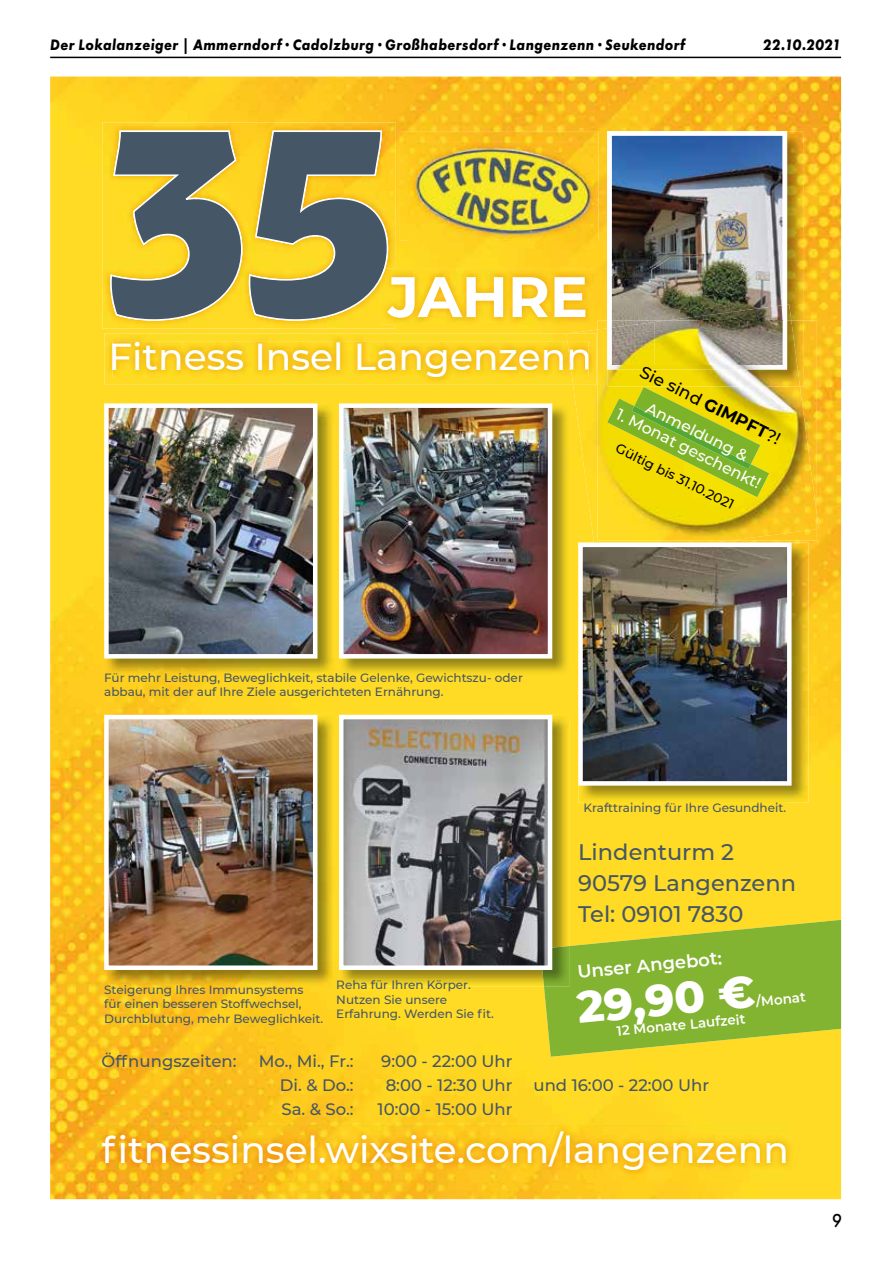
<style>
.page{position:relative;width:893px;height:1263px;background:#fff}
.page>*{position:absolute;margin:0;border:0;box-sizing:border-box;transform-origin:0 0}
.t1{font:700 57px "Montserrat";color:#fff}
.t2{font:800 45px "Montserrat";color:#fff}
.t3{font:500 37.5px "Montserrat";color:#fff}
.t4{font:500 22.5px/31.2px "Montserrat";color:#455666}
.t5{font:500 19.5px "Futura PT";color:#000;scale:.9 1}
.t6{font:600 18px "Montserrat";color:#fff}
.t7{font:500 17.1px "Montserrat";color:#000}
.t8{font:500 16.5px "Montserrat";color:#455666}
.t9{font:500 15.9px "Montserrat";color:#fff}
.t10{font:italic 700 15.75px "Futura PT";letter-spacing:.025em;color:#000;scale:.9 1}
.t11{font:600 13.5px "Montserrat";color:#fff}
.t12{font:500 13.35px "Montserrat";color:#000}
.t13{font:500 12px/14.4px "Montserrat";color:#455666}
.s1{font-weight:700}
</style>
<div class="page">
<hr style="left:50px;top:57px;width:791px;height:1px;background:#000">
<img style="left:50px;top:77px;width:791px;height:1122px">
<img style="left:544px;top:920px;width:297px;height:137px">
<img style="left:409px;top:240px;width:189px;height:2px">
<img style="left:400px;top:132px;width:198px;height:108px">
<img style="left:339px;top:403px;width:230px;height:272px">
<img style="left:344px;top:408px;width:203px;height:245px">
<div style="left:339px;top:403px;width:213px;height:255px;border:4px solid #fff"></div>
<img style="left:104px;top:403px;width:230px;height:272px">
<img style="left:109px;top:408px;width:203px;height:245px">
<div style="left:104px;top:403px;width:213px;height:255px;border:4px solid #fff"></div>
<img style="left:787px;top:131px;width:17px;height:189px">
<img style="left:104px;top:715px;width:230px;height:272px">
<img style="left:109px;top:720px;width:203px;height:245px">
<div style="left:104px;top:715px;width:213px;height:255px;border:4px solid #fff"></div>
<img style="left:105px;top:334px;width:461px;height:51px">
<img style="left:113px;top:341px;width:453px;height:36px">
<img style="left:102px;top:123px;width:294px;height:206px">
<svg style="left:110px;top:131px;width:278px;height:190px;background:#8e8a55"></svg>
<img style="left:380px;top:269px;width:213px;height:56px">
<svg style="left:380px;top:269px;width:5px;height:12px"></svg>
<img style="left:339px;top:715px;width:230px;height:272px">
<img style="left:540px;top:946px;width:29px;height:41px">
<img style="left:344px;top:720px;width:203px;height:245px">
<div style="left:339px;top:715px;width:213px;height:255px;border:4px solid #fff"></div>
<img style="left:804px;top:320px;width:13px;height:61px">
<img style="left:800px;top:320px;width:4px;height:61px">
<img style="left:598px;top:131px;width:189px;height:197px">
<img style="left:667px;top:304px;width:124px;height:16px">
<img style="left:567px;top:330px;width:164px;height:213px">
<img style="left:566px;top:334px;width:31px;height:51px">
<img style="left:567px;top:341px;width:22px;height:36px">
<svg style="left:817px;top:514px;width:2px;height:15px"></svg>
<img style="left:598px;top:381px;width:219px;height:159px">
<img style="left:598px;top:328px;width:9px;height:54px">
<img style="left:607px;top:320px;width:193px;height:66px">
<img style="left:607px;top:320px;width:180px;height:49px">
<img style="left:607px;top:398px;width:162px;height:99px">
<img style="left:634px;top:387px;width:126px;height:77px">
<img style="left:632px;top:406px;width:119px;height:63px">
<img style="left:94px;top:1124px;width:700px;height:54px">
<img style="left:578px;top:543px;width:230px;height:260px">
<img style="left:585px;top:802px;width:201px;height:1px">
<img style="left:583px;top:548px;width:204px;height:233px">
<div style="left:578px;top:543px;width:214px;height:243px;border:4px solid #fff"></div>
<h3 class="t10" style="left:50px;top:35px;width:707px">Der Lokalanzeiger | Ammerndorf · Cadolzburg · Großhabersdorf · Langenzenn · Seukendorf</h3>
<h3 class="t10" style="left:763px;top:35px;width:88px">22.10.2021</h3>
<h1 class="t1" style="left:388px;top:256px;width:201px">JAHRE</h1>
<h3 class="t3" style="left:109px;top:330px;width:485px">Fitness Insel Langenzenn</h3>
<h3 class="t7" style="left:646px;top:360px;width:156px;rotate:26deg">Sie sind <span class="s1">GIMPFT</span>?!</h3>
<h3 class="t9" style="left:652px;top:396px;width:113px;rotate:27deg">Anmeldung &amp;</h3>
<h3 class="t9" style="left:623px;top:402px;width:161px;rotate:27deg">1. Monat geschenkt!</h3>
<p class="t12" style="left:620px;top:439px;width:132px;rotate:26deg">Gültig bis 31.10.2021</p>
<p class="t13" style="left:104px;top:670px;width:420px">Für mehr Leistung, Beweglichkeit, stabile Gelenke, Gewichtszu- oder abbau, mit der auf Ihre Ziele ausgerichteten Ernährung.</p>
<p class="t13" style="left:584px;top:800px;width:204px">Krafttraining für Ihre Gesundheit.</p>
<p class="t13" style="left:104px;top:982px;width:221px">Steigerung Ihres Immunsystems für einen besseren Stoffwechsel,<br>Durchblutung, mehr Beweglichkeit.</p>
<p class="t13" style="left:336px;top:977px;width:159px">Reha für Ihren Körper.<br>Nutzen Sie unsere<br>Erfahrung. Werden Sie fit.</p>
<h3 class="t4" style="left:578px;top:835px;width:219px">Lindenturm 2<br>90579 Langenzenn<br>Tel: 09101 7830</h3>
<h3 class="t6" style="left:576px;top:958px;width:147px;rotate:-5deg">Unser Angebot:</h3>
<h2 class="t2" style="left:574px;top:975px;width:180px;rotate:-6deg">29,90 €</h2>
<p class="t11" style="left:755px;top:992px;width:51px;rotate:-5deg">/Monat</p>
<p class="t11" style="left:616px;top:1021px;width:130px;rotate:-5deg">12 Monate Laufzeit</p>
<h3 class="t8" style="left:101px;top:1050px;width:136px">Öffnungszeiten:</h3>
<h3 class="t8" style="left:259px;top:1050px;width:96px">Mo., Mi., Fr.:</h3>
<h3 class="t8" style="left:381px;top:1050px;width:133px">9:00 - 22:00 Uhr</h3>
<h3 class="t8" style="left:280px;top:1074px;width:75px">Di. &amp; Do.:</h3>
<h3 class="t8" style="left:386px;top:1074px;width:128px">8:00 - 12:30 Uhr</h3>
<h3 class="t8" style="left:533px;top:1074px;width:177px">und 16:00 - 22:00 Uhr</h3>
<h3 class="t8" style="left:281px;top:1098px;width:74px">Sa. &amp; So.:</h3>
<h3 class="t8" style="left:378px;top:1098px;width:136px">10:00 - 15:00 Uhr</h3>
<h3 class="t3" style="left:101px;top:1124px;width:689px">fitnessinsel.wixsite.com/langenzenn</h3>
<h3 class="t5" style="left:832px;top:1208px;width:13px">9</h3>
</div>
